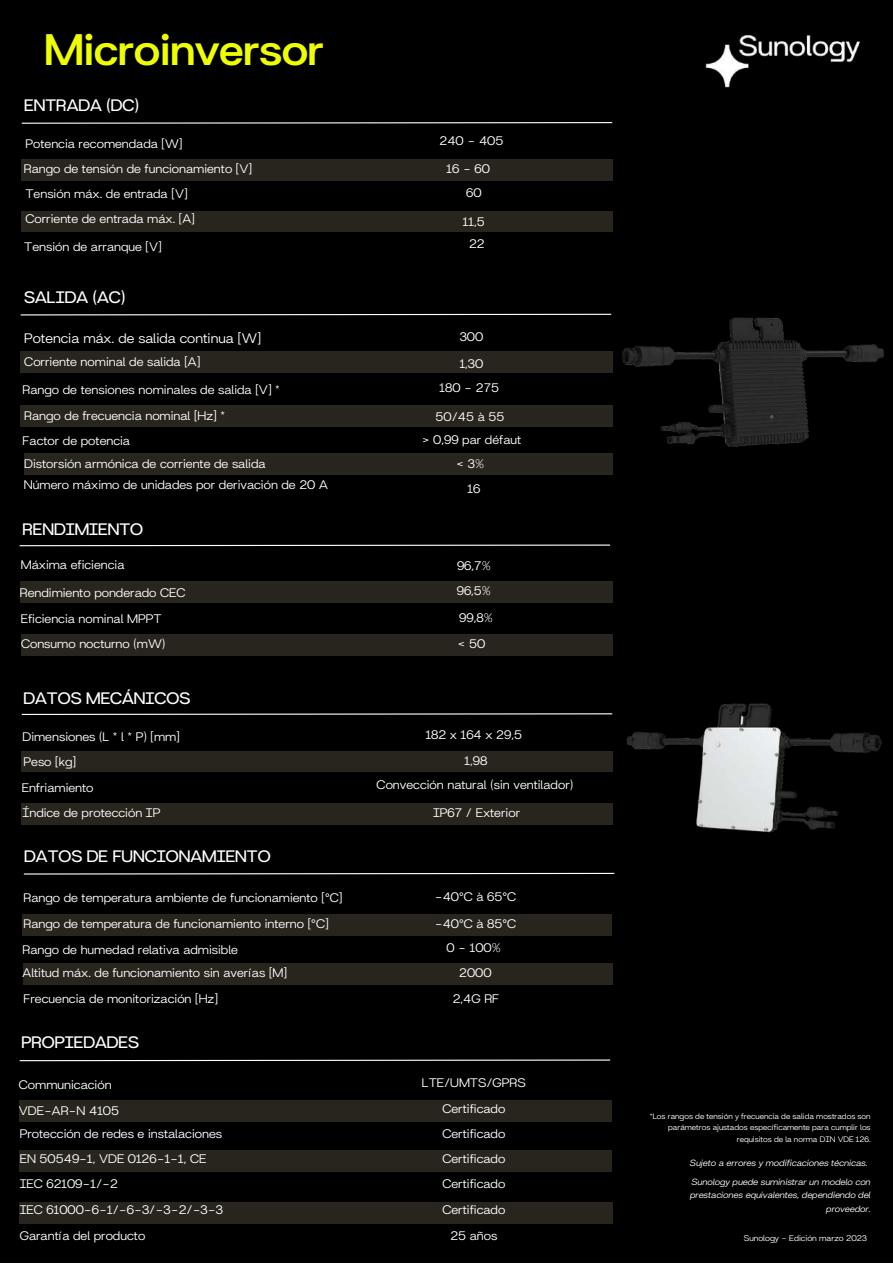
<style>
.page{position:relative;width:893px;height:1264px;background:#fff}
.page>*{position:absolute;margin:0;border:0;box-sizing:border-box;transform-origin:0 0}
.t1{font:800 48px "Britanica";color:#edff00}
.t2{font:700 18px "Britanica";color:#fff}
.t3{font:15px "Britanica";color:#fff}
.t4{font:13.5px/25.5px "Britanica";color:#fff}
.t5{font:italic 9.75px/13px "Britanica";color:#fff;text-align:right}
.t6{font:9px "Britanica";color:#fff}
.t7{font:8.55px/11.4px "Britanica";color:#fff;text-align:right}
</style>
<div class="page">
<div style="left:0;top:0;width:892px;height:1262px;background:#000"></div>
<img style="left:622px;top:317px;width:261px;height:130px">
<img style="left:627px;top:703px;width:255px;height:130px">
<img style="left:705px;top:34px;width:155px;height:54px">
<div style="left:21px;top:211px;width:591px;height:21px;background:#28251e"></div>
<div style="left:20px;top:351px;width:592px;height:21px;background:#28251e"></div>
<div style="left:20px;top:405px;width:592px;height:21px;background:#28251e"></div>
<div style="left:25px;top:453px;width:587px;height:21px;background:#28251e"></div>
<div style="left:20px;top:581px;width:592px;height:21px;background:#28251e"></div>
<div style="left:21px;top:634px;width:591px;height:21px;background:#28251e"></div>
<div style="left:21px;top:751px;width:591px;height:21px;background:#28251e"></div>
<div style="left:21px;top:803px;width:591px;height:21px;background:#28251e"></div>
<div style="left:22px;top:914px;width:590px;height:21px;background:#28251e"></div>
<div style="left:23px;top:963px;width:589px;height:21px;background:#28251e"></div>
<div style="left:21px;top:159px;width:591px;height:21px;background:#28251e"></div>
<svg style="left:21px;top:122px;width:592px;height:2px"></svg>
<div style="left:20px;top:1100px;width:592px;height:21px;background:#28251e"></div>
<div style="left:20px;top:1150px;width:592px;height:21px;background:#28251e"></div>
<div style="left:20px;top:1202px;width:592px;height:21px;background:#28251e"></div>
<svg style="left:20px;top:313px;width:592px;height:3px"></svg>
<svg style="left:19px;top:544px;width:592px;height:3px"></svg>
<svg style="left:23px;top:872px;width:592px;height:3px"></svg>
<svg style="left:19px;top:1059px;width:592px;height:2px"></svg>
<svg style="left:21px;top:713px;width:592px;height:2px"></svg>
<h1 class="t1" style="left:44px;top:16px;width:281px">Microinversor</h1>
<h2 class="t2" style="left:24px;top:93px;width:116px">ENTRADA (DC)</h2>
<p class="t4" style="left:24px;top:129px;width:230px">Potencia recomendada [W]<br>Rango de tensión de funcionamiento [V]<br>Tensión máx. de entrada [V]<br>Corriente de entrada máx. [A]</p>
<p class="t4" style="left:24px;top:232px;width:139px">Tensión de arranque [V]</p>
<h2 class="t2" style="left:24px;top:285px;width:103px">SALIDA (AC)</h2>
<p class="t3" style="left:24px;top:328px;width:238px">Potencia máx. de salida continua [W]</p>
<p class="t4" style="left:24px;top:348px;width:177px">Corriente nominal de salida [A]</p>
<p class="t4" style="left:23px;top:375px;width:259px;line-height:26px">Rango de tensiones nominales de salida [V] *<br>Rango de frecuencia nominal [Hz] *</p>
<p class="t4" style="left:23px;top:427px;width:244px;line-height:23.7px">Factor de potencia<br>Distorsión armónica de corriente de salida</p>
<p class="t4" style="left:24px;top:471px;width:305px">Número máximo de unidades por derivación de 20 A</p>
<h2 class="t2" style="left:22px;top:516px;width:122px">RENDIMIENTO</h2>
<p class="t4" style="left:20px;top:549px;width:167px;line-height:27.5px">Máxima eficiencia<br>Rendimiento ponderado CEC<br>Eficiencia nominal MPPT</p>
<p class="t4" style="left:21px;top:629px;width:146px">Consumo nocturno (mW)</p>
<h2 class="t2" style="left:24px;top:686px;width:168px">DATOS MECÁNICOS</h2>
<p class="t4" style="left:23px;top:723px;width:159px;line-height:24.5px">Dimensiones (L * l * P) [mm]<br>Peso [kg]</p>
<p class="t4" style="left:22px;top:774px;width:140px;line-height:24.8px">Enfriamiento<br>Índice de protección IP</p>
<h2 class="t2" style="left:24px;top:843px;width:248px">DATOS DE FUNCIONAMIENTO</h2>
<p class="t4" style="left:23px;top:883px;width:321px;line-height:26px">Rango de temperatura ambiente de funcionamiento [°C]<br>Rango de temperatura de funcionamiento interno [°C]<br>Rango de humedad relativa admisible</p>
<p class="t4" style="left:23px;top:959px;width:266px">Altitud máx. de funcionamiento sin averías [M]<br>Frecuencia de monitorización [Hz]</p>
<h2 class="t2" style="left:21px;top:1030px;width:119px">PROPIEDADES</h2>
<p class="t4" style="left:19px;top:1070px;width:102px">Communicación<br>VDE-AR-N 4105</p>
<p class="t4" style="left:20px;top:1119px;width:205px">Protección de redes e instalaciones<br>EN 50549-1, VDE 0126-1-1, CE<br>IEC 62109-1/-2<br>IEC 61000-6-1/-6-3/-3-2/-3-3<br>Garantía del producto</p>
<p class="t4" style="left:439px;top:125px;width:65px;line-height:28.3px;text-align:center">240 - 405<br>16 - 60</p>
<p class="t4" style="left:463px;top:177px;width:23px;line-height:29px">60<br>11,5</p>
<p class="t4" style="left:469px;top:230px;width:17px">22</p>
<p class="t4" style="left:459px;top:322px;width:25px;line-height:26.7px">300<br>1,30</p>
<p class="t4" style="left:435px;top:372px;width:70px;line-height:29.1px">180 - 275<br>50/45 à 55</p>
<p class="t4" style="left:421px;top:426px;width:101px;line-height:23.5px;text-align:center">&gt; 0,99 par défaut &lt; 3%</p>
<p class="t4" style="left:467px;top:475px;width:14px">16</p>
<p class="t4" style="left:456px;top:551px;width:36px">96,7%<br>96,5%</p>
<p class="t4" style="left:457px;top:604px;width:37px">99,8% &lt; 50</p>
<p class="t4" style="left:425px;top:720px;width:98px;line-height:26.5px;text-align:center">182 x 164 x 29,5<br>1,98</p>
<p class="t4" style="left:376px;top:770px;width:198px;line-height:27.5px;text-align:center">Convección natural (sin ventilador)<br>IP67 / Exterior</p>
<p class="t4" style="left:434px;top:882px;width:83px;line-height:26.5px">-40°C à 65°C -40°C à 85°C</p>
<p class="t4" style="left:446px;top:933px;width:56px;text-align:center">0 - 100%<br>2000<br>2,4G RF</p>
<p class="t4" style="left:422px;top:1068px;width:105px;text-align:center">LTE/UMTS/GPRS<br>Certificado<br>Certificado<br>Certificado<br>Certificado<br>Certificado<br>25 años</p>
<p class="t7" style="left:649px;top:1109px;width:222px">*Los rangos de tensión y frecuencia de salida mostrados son parámetros ajustados específicamente para cumplir los requisitos de la norma DIN VDE 126.</p>
<p class="t5" style="left:690px;top:1155px;width:179px">Sujeto a errores y modificaciones técnicas.</p>
<p class="t5" style="left:690px;top:1174px;width:182px">Sunology puede suministrar un modelo con prestaciones equivalentes, dependiendo del proveedor.</p>
<p class="t6" style="left:743px;top:1231px;width:124px">Sunology - Edición marzo 2023</p>
</div>
